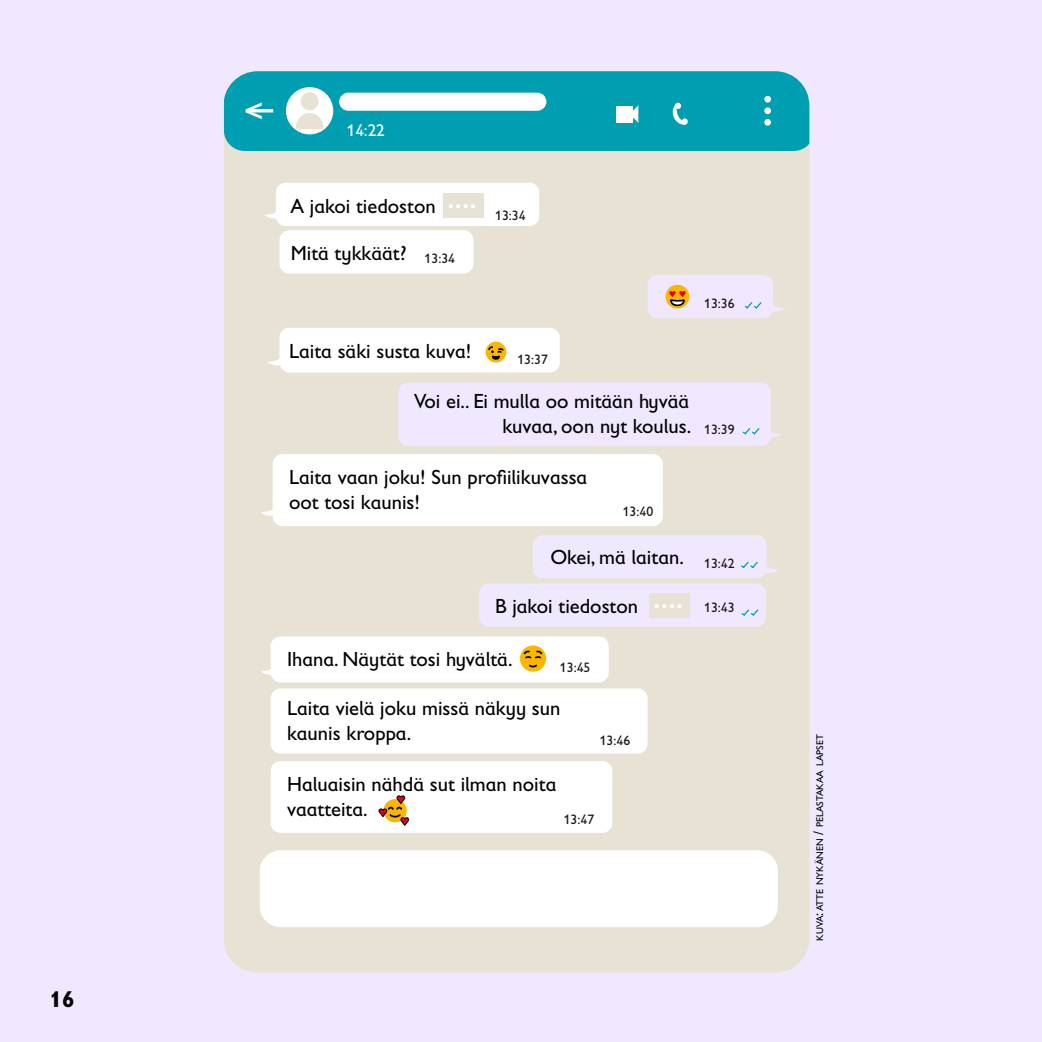
<style>
.page{position:relative;width:1042px;height:1042px;background:#f0e8ff}
.page>*{position:absolute;margin:0;border:0;box-sizing:border-box;transform-origin:0 0}
.t1{font:34.3px "Gill Sans Infant Std";color:#fff}
.t2{font:700 22.75px "Gill Sans Infant Std";color:#000}
.t3{font:20.65px/24.7px "Gill Sans Infant Std";color:#000}
.t4{font:17.15px "Gill Sans Infant Std";color:#fff}
.t5{font:13.83px "Gill Sans Infant Std";color:#1a171b}
.t6{font:9.8px "Gill Sans Infant Std";color:#000}
.s1{font-size:14px}
</style>
<div class="page">
<div style="left:224px;top:151px;width:585px;height:821px;background:#e7e2d3"></div>
<div style="left:271px;top:761px;width:341px;height:72px;background:#fff;border-radius:10px"></div>
<div style="left:279px;top:230px;width:194px;height:44px;background:#fff;border-radius:10px"></div>
<div style="left:279px;top:328px;width:281px;height:44px;background:#fff;border-radius:10px"></div>
<div style="left:271px;top:688px;width:376px;height:65px;background:#fff;border-radius:10px"></div>
<div style="left:647px;top:275px;width:126px;height:43px;background:#f0e8ff;border-radius:10px"></div>
<div style="left:398px;top:382px;width:373px;height:64px;background:#f0e8ff;border-radius:10px"></div>
<div style="left:533px;top:535px;width:233px;height:43px;background:#f0e8ff;border-radius:10px"></div>
<div style="left:273px;top:454px;width:390px;height:72px;background:#fff;border-radius:10px"></div>
<div style="left:271px;top:636px;width:338px;height:46px;background:#fff;border-radius:10px"></div>
<svg style="left:267px;top:354px;width:14px;height:13px"></svg>
<svg style="left:261px;top:505px;width:12px;height:12px"></svg>
<svg style="left:260px;top:664px;width:12px;height:12px"></svg>
<div style="left:260px;top:850px;width:518px;height:77px;background:#fff;border-radius:21px"></div>
<svg style="left:772px;top:301px;width:14px;height:12px"></svg>
<svg style="left:770px;top:426px;width:12px;height:13px"></svg>
<div style="left:224px;top:71px;width:585px;height:80px;background:#009eb1"></div>
<div style="left:286px;top:87px;width:47px;height:47px;background:#fff;border-radius:50%"></div>
<div style="left:339px;top:93px;width:207px;height:18px;background:#fff;border-radius:9px"></div>
<div style="left:764px;top:96px;width:7px;height:7px;background:#fff;border-radius:50%"></div>
<div style="left:764px;top:119px;width:7px;height:7px;background:#fff;border-radius:50%"></div>
<div style="left:764px;top:107px;width:7px;height:7px;background:#fff;border-radius:50%"></div>
<div style="left:301px;top:92px;width:18px;height:18px;background:#e7e2d3;border-radius:50%"></div>
<svg style="left:296px;top:113px;width:27px;height:16px"></svg>
<div style="left:616px;top:106px;width:16px;height:16px;background:#fff"></div>
<svg style="left:629px;top:105px;width:9px;height:18px"></svg>
<svg style="left:673px;top:103px;width:13px;height:22px"></svg>
<hr style="left:247px;top:109px;width:26px;height:3px;background:#fff">
<svg style="left:485px;top:342px;width:21px;height:20px"></svg>
<svg style="left:487px;top:345px;width:18px;height:15px"></svg>
<div style="left:665px;top:285px;width:24px;height:23px;background:#fab700;border-radius:50%"></div>
<svg style="left:669px;top:291px;width:17px;height:16px"></svg>
<svg style="left:378px;top:795px;width:31px;height:31px"></svg>
<div style="left:520px;top:645px;width:26px;height:26px;background:#fab700;border-radius:50%"></div>
<svg style="left:522px;top:650px;width:22px;height:18px"></svg>
<div style="left:276px;top:183px;width:263px;height:43px;background:#fff;border-radius:10px"></div>
<svg style="left:264px;top:207px;width:13px;height:13px"></svg>
<div style="left:443px;top:193px;width:40px;height:25px;background:#e7e2d3"></div>
<div style="left:479px;top:583px;width:287px;height:44px;background:#f0e8ff;border-radius:10px"></div>
<div style="left:649px;top:593px;width:40px;height:24px;background:#e7e2d3"></div>
<svg style="left:744px;top:302px;width:18px;height:7px"></svg>
<svg style="left:742px;top:428px;width:18px;height:7px"></svg>
<svg style="left:741px;top:560px;width:38px;height:14px"></svg>
<svg style="left:741px;top:609px;width:18px;height:7px"></svg>
<p class="t2" style="left:50px;top:985px;width:27px">16</p>
<h1 class="t1" style="left:244px;top:92px;width:22px">&lt;</h1>
<p class="t4" style="left:347px;top:120px;width:40px">14:22</p>
<p class="t3" style="left:290px;top:193px;width:147px">A jakoi tiedoston</p>
<h1 class="t1" style="left:447px;top:177px;width:32px">....</h1>
<p class="t3" style="left:291px;top:241px;width:117px">Mitä tykkäät?</p>
<p class="t5" style="left:425px;top:251px;width:32px">13:34</p>
<p class="t5" style="left:495px;top:207px;width:32px">13:34</p>
<p class="t3" style="left:289px;top:339px;width:184px">Laita säki susta kuva!</p>
<p class="t5" style="left:517px;top:351px;width:32px">13:37</p>
<p class="t3" style="left:414px;top:389px;width:279px;text-align:right">Voi ei.. Ei mulla oo mitään hyvää kuvaa, oon nyt koulus.</p>
<p class="t3" style="left:289px;top:465px;width:300px">Laita vaan joku! Sun profiilikuvassa oot tosi kaunis!</p>
<p class="t5" style="left:623px;top:503px;width:32px">13:40</p>
<p class="t3" style="left:550px;top:545px;width:135px">Okei, mä laitan.</p>
<p class="t5" style="left:704px;top:296px;width:32px">13:36</p>
<p class="t5" style="left:704px;top:422px;width:32px">13:39</p>
<p class="t5" style="left:704px;top:555px;width:32px">13:42</p>
<p class="t3" style="left:495px;top:593px;width:145px">B jakoi tiedoston</p>
<p class="t5" style="left:704px;top:600px;width:32px">13:43</p>
<h1 class="t1" style="left:653px;top:577px;width:32px">....</h1>
<p class="t3" style="left:287px;top:647px;width:227px">Ihana. Näytät tosi hyvältä.</p>
<p class="t5" style="left:560px;top:659px;width:32px">13:45</p>
<p class="t3" style="left:287px;top:695px;width:275px">Laita vielä joku missä näkyy sun kaunis kroppa.</p>
<p class="t3" style="left:287px;top:771px;width:271px">Haluaisin nähdä sut ilman noita vaatteita.</p>
<p class="t5" style="left:600px;top:732px;width:32px">13:46</p>
<p class="t5" style="left:564px;top:811px;width:32px">13:47</p>
<p class="t6" style="left:814px;top:940px;width:207px;rotate:-90deg">kuva<span class="s1">:</span> atte nykänen <span class="s1">/</span> pelastakaa lapset</p>
</div>
